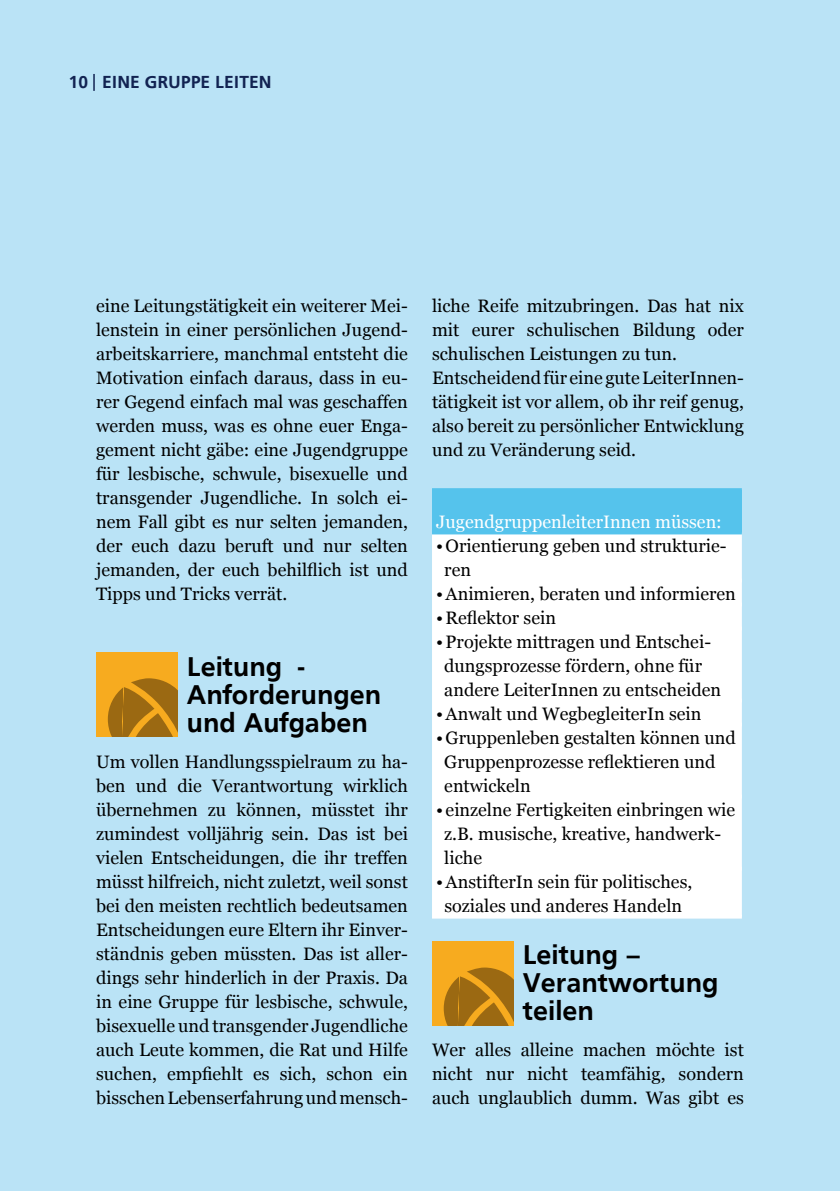
<style>
.page{position:relative;width:840px;height:1191px;background:#fff}
.page>*{position:absolute;margin:0;border:0;box-sizing:border-box;transform-origin:0 0}
.t1{font:700 28px/28px "Frugal Sans";color:#000}
.t2{font:18px/24px "Georgia";color:#000}
.t3{font:18px "Georgia";color:#fff}
.t4{font:700 18px "Frugal Sans";color:#122352}
</style>
<div class="page">
<div style="left:0;top:0;width:839px;height:1191px;background:#bae3f6"></div>
<svg style="left:93px;top:74px;width:2px;height:17px"></svg>
<div style="left:96px;top:652px;width:82px;height:84px;background:#f7ab1f"></div>
<svg style="left:108px;top:678px;width:70px;height:58px"></svg>
<div style="left:432px;top:941px;width:81px;height:85px;background:#f7ab1f"></div>
<svg style="left:443px;top:967px;width:70px;height:59px"></svg>
<div style="left:432px;top:490px;width:309px;height:42px;background:#55c3ec"></div>
<div style="left:432px;top:535px;width:309px;height:379px;background:#fff"></div>
<svg style="left:432px;top:488px;width:309px;height:2px"></svg>
<hr style="left:432px;top:530px;width:309px;height:4px;background:#55c3ec">
<hr style="left:432px;top:578px;width:309px;height:4px;background:#fff">
<hr style="left:432px;top:602px;width:309px;height:4px;background:#fff">
<hr style="left:432px;top:626px;width:309px;height:4px;background:#fff">
<hr style="left:432px;top:698px;width:309px;height:4px;background:#fff">
<hr style="left:432px;top:722px;width:309px;height:4px;background:#fff">
<hr style="left:432px;top:794px;width:309px;height:4px;background:#fff">
<hr style="left:432px;top:866px;width:309px;height:4px;background:#fff">
<hr style="left:432px;top:914px;width:309px;height:4px;background:#fff">
<p class="t4" style="left:69px;top:72px;width:122px">10 eine gruppe</p>
<p class="t4" style="left:215px;top:72px;width:58px">leiten</p>
<p class="t2" style="left:96px;top:294px;width:313px;text-align:justify">eine Leitungstätigkeit ein weiterer Mei&shy;lenstein in einer persönlichen Jugend&shy;arbeitskarriere, manchmal entsteht die Motivation einfach daraus, dass in eu&shy;rer Gegend einfach mal was geschaffen werden muss, was es ohne euer Enga&shy;gement nicht gäbe: eine Jugendgruppe für lesbische, schwule, bisexuelle und transgender Jugendliche. In solch ei&shy;nem Fall gibt es nur selten jemanden, der euch dazu beruft und nur selten jemanden, der euch behilflich ist und Tipps und Tricks verrät.</p>
<h1 class="t1" style="left:187px;top:652px;width:196px">Leitung -<br>Anforderungen und Aufgaben</h1>
<p class="t2" style="left:96px;top:750px;width:313px;text-align:justify">Um vollen Handlungsspielraum zu ha&shy;ben und die Verantwortung wirklich übernehmen zu können, müsstet ihr zumindest volljährig sein. Das ist bei vielen Entscheidungen, die ihr treffen müsst hilfreich, nicht zuletzt, weil sonst bei den meisten rechtlich bedeutsamen Entscheidungen eure Eltern ihr Einver&shy;ständnis geben müssten. Das ist aller&shy;dings sehr hinderlich in der Praxis. Da in eine Gruppe für lesbische, schwule, bisexuelle und transgender Jugendliche auch Leute kommen, die Rat und Hilfe suchen, empfiehlt es sich, schon ein bisschen Lebenserfahrung und mensch-</p>
<p class="t2" style="left:432px;top:294px;width:313px">liche Reife mitzubringen. Das hat nix mit eurer schulischen Bildung oder schulischen Leistungen zu tun.<br>Entscheidend für eine gute LeiterInnen&shy;tätigkeit ist vor allem, ob ihr reif genug, also bereit zu persönlicher Entwicklung und zu Veränderung seid.</p>
<p class="t3" style="left:436px;top:512px;width:287px">JugendgruppenleiterInnen müssen:</p>
<p class="t2" style="left:444px;top:534px;width:284px;text-indent:-8px">•Orientierung geben und strukturie&shy;ren</p>
<p class="t2" style="left:436px;top:582px;width:301px">•Animieren, beraten und informieren</p>
<p class="t2" style="left:436px;top:606px;width:121px">•Reflektor sein</p>
<p class="t2" style="left:444px;top:630px;width:278px;text-indent:-8px">•Projekte mittragen und Entschei&shy;dungsprozesse fördern, ohne für andere LeiterInnen zu entscheiden</p>
<p class="t2" style="left:436px;top:702px;width:266px">•Anwalt und WegbegleiterIn sein</p>
<p class="t2" style="left:444px;top:726px;width:293px;text-indent:-8px">•Gruppenleben gestalten können und<br>Gruppenprozesse reflektieren und entwickeln</p>
<p class="t2" style="left:444px;top:798px;width:292px;text-indent:-8px">• einzelne Fertigkeiten einbringen wie z.B. musische, kreative, handwerk&shy;liche</p>
<p class="t2" style="left:436px;top:870px;width:257px;text-align:center">•AnstifterIn sein für politisches, soziales und anderes Handeln</p>
<h1 class="t1" style="left:522px;top:940px;width:197px">Leitung –<br>Verantwortung teilen</h1>
<p class="t2" style="left:432px;top:1038px;width:313px;text-align:justify">Wer alles alleine machen möchte ist nicht nur nicht teamfähig, sondern auch unglaublich dumm. Was gibt es</p>
</div>
